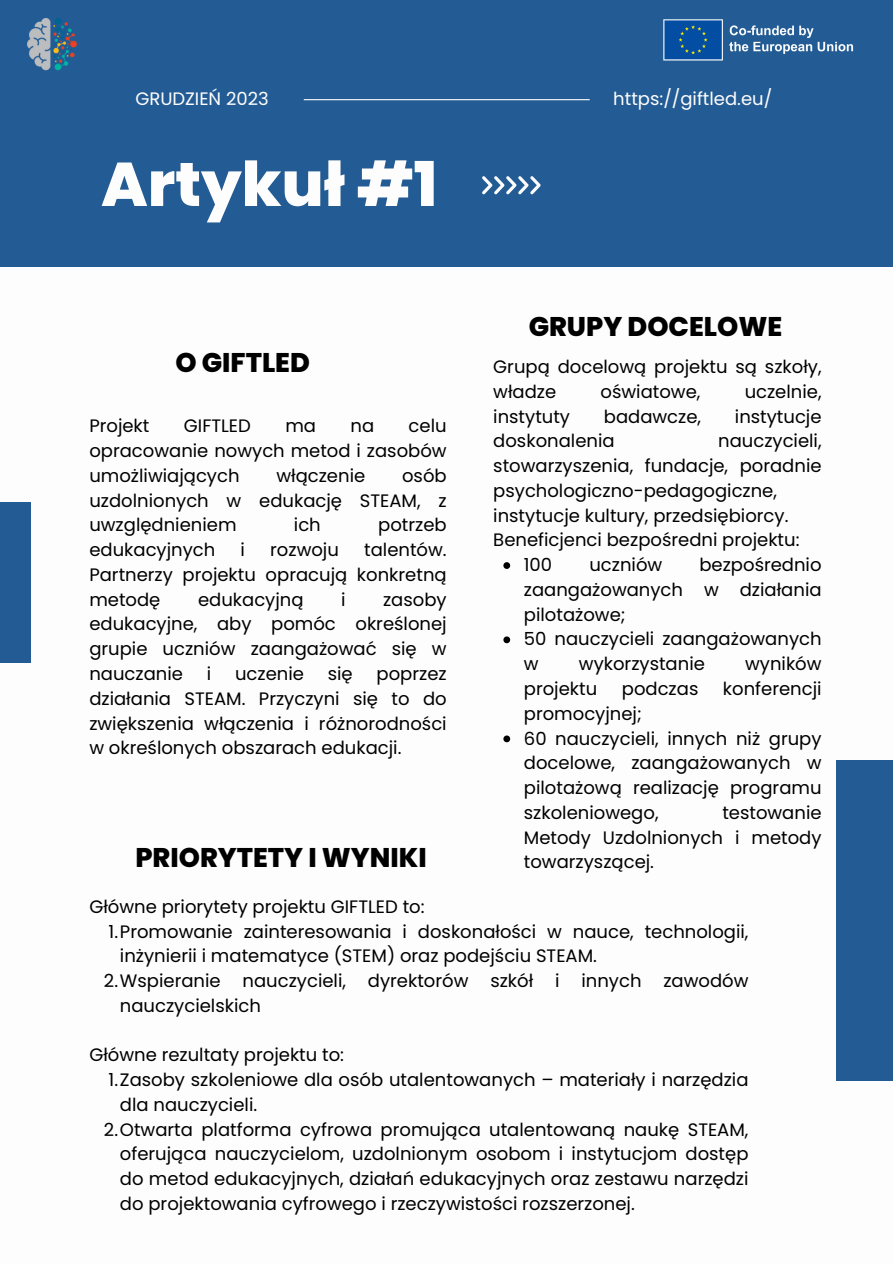
<style>
.page{position:relative;width:893px;height:1264px;background:#fff}
.page>*{position:absolute;margin:0;border:0;box-sizing:border-box;transform-origin:0 0}
.t1{font:800 61.65px "Poppins";color:#fefdfd}
.t2{font:800 27px "Poppins";color:#000}
.t3{font:18px/24.8px "Poppins";color:#000;text-align:justify}
.t4{font:18px "Poppins";color:#fefdfd}
</style>
<div class="page">
<div style="left:0;top:0;width:892px;height:267px;background:#235c94"></div>
<hr style="left:304px;top:99px;width:285px;height:1px;background:#fefdfd">
<svg style="left:482px;top:176px;width:58px;height:18px"></svg>
<div style="left:836px;top:760px;width:56px;height:321px;background:#235c94"></div>
<div style="left:0;top:502px;width:31px;height:160px;background:#235c94"></div>
<img style="left:663px;top:19px;width:191px;height:42px">
<img style="left:27px;top:19px;width:50px;height:52px">
<svg style="left:503px;top:562px;width:7px;height:7px"></svg>
<svg style="left:503px;top:636px;width:7px;height:7px"></svg>
<svg style="left:503px;top:735px;width:7px;height:7px"></svg>
<p class="t4" style="left:135px;top:86px;width:135px">GRUDZIEŃ 2023</p>
<p class="t1" style="left:101px;top:141px;width:338px">Artykuł #1</p>
<p class="t2" style="left:175px;top:343px;width:136px">O GIFTLED</p>
<p class="t3" style="left:89px;top:414px;width:62px">Projekt</p>
<p class="t3" style="left:184px;top:414px;width:68px">GIFTLED</p>
<p class="t3" style="left:285px;top:414px;width:32px">ma</p>
<p class="t3" style="left:350px;top:414px;width:25px">na</p>
<p class="t3" style="left:89px;top:414px;width:359px;text-indent:319px">celu opracowanie nowych metod i zasobów umożliwiających</p>
<p class="t3" style="left:89px;top:463px;width:359px;text-indent:313px">osób uzdolnionych w edukację STEAM, z uwzględnieniem</p>
<p class="t3" style="left:276px;top:463px;width:90px">włączenie</p>
<p class="t3" style="left:294px;top:513px;width:28px">ich</p>
<p class="t3" style="left:378px;top:513px;width:70px">potrzeb</p>
<p class="t3" style="left:89px;top:537px;width:359px;text-indent:275px">talentów.<br>Partnerzy projektu opracują konkretną metodę</p>
<p class="t3" style="left:89px;top:537px;width:127px">edukacyjnych</p>
<p class="t3" style="left:240px;top:537px;width:6px">i</p>
<p class="t3" style="left:270px;top:537px;width:70px">rozwoju</p>
<p class="t3" style="left:198px;top:587px;width:107px">edukacyjną</p>
<p class="t3" style="left:341px;top:587px;width:6px">i</p>
<p class="t3" style="left:89px;top:587px;width:359px;text-indent:294px">zasoby edukacyjne, aby pomóc określonej grupie uczniów zaangażować się w nauczanie</p>
<p class="t3" style="left:207px;top:661px;width:6px">i</p>
<p class="t3" style="left:235px;top:661px;width:70px">uczenie</p>
<p class="t3" style="left:328px;top:661px;width:26px">się</p>
<p class="t3" style="left:89px;top:661px;width:359px;text-indent:287px">poprzez działania STEAM. Przyczyni się to do zwiększenia włączenia i różnorodności w określonych obszarach edukacji.</p>
<p class="t2" style="left:135px;top:838px;width:293px">PRIORYTETY I WYNIKI</p>
<p class="t4" style="left:613px;top:86px;width:160px">https://giftled.eu/</p>
<p class="t2" style="left:528px;top:307px;width:255px">GRUPY DOCELOWE</p>
<p class="t3" style="left:493px;top:354px;width:330px">Grupą docelową projektu są szkoły, władze</p>
<p class="t3" style="left:600px;top:379px;width:101px">oświatowe,</p>
<p class="t3" style="left:744px;top:379px;width:78px">uczelnie,</p>
<p class="t3" style="left:493px;top:404px;width:78px">instytuty</p>
<p class="t3" style="left:603px;top:404px;width:99px">badawcze,</p>
<p class="t3" style="left:734px;top:404px;width:88px">instytucje</p>
<p class="t3" style="left:493px;top:428px;width:123px">doskonalenia</p>
<p class="t3" style="left:493px;top:428px;width:330px;text-align:left;text-indent:225px">nauczycieli, stowarzyszenia, fundacje, poradnie psychologiczno-pedagogiczne, instytucje kultury, przedsiębiorcy.</p>
<p class="t3" style="left:493px;top:527px;width:308px">Beneficjenci bezpośredni projektu:</p>
<p class="t3" style="left:524px;top:552px;width:30px">100</p>
<p class="t3" style="left:589px;top:552px;width:74px">uczniów</p>
<p class="t3" style="left:524px;top:552px;width:299px;text-indent:175px">bezpośrednio zaangażowanych w działania pilotażowe;</p>
<p class="t3" style="left:524px;top:626px;width:299px">50 nauczycieli zaangażowanych w</p>
<p class="t3" style="left:579px;top:651px;width:127px">wykorzystanie</p>
<p class="t3" style="left:745px;top:651px;width:78px">wyników</p>
<p class="t3" style="left:524px;top:676px;width:75px">projektu</p>
<p class="t3" style="left:621px;top:676px;width:78px">podczas</p>
<p class="t3" style="left:722px;top:676px;width:100px">konferencji</p>
<p class="t3" style="left:524px;top:701px;width:119px">promocyjnej;</p>
<p class="t3" style="left:524px;top:725px;width:299px">60 nauczycieli, innych niż grupy docelowe, zaangażowanych w pilotażową realizację programu szkoleniowego,</p>
<p class="t3" style="left:524px;top:800px;width:299px;text-indent:198px">testowanie Metody Uzdolnionych i metody towarzyszącej.</p>
<p class="t3" style="left:89px;top:894px;width:337px">Główne priorytety projektu GIFTLED to:</p>
<p class="t3" style="left:120px;top:918px;width:630px;text-indent:-11px">1.Promowanie zainteresowania i doskonałości w nauce, technologii, inżynierii i matematyce (STEM) oraz podejściu STEAM.</p>
<p class="t3" style="left:120px;top:968px;width:630px;text-indent:-16px">2.Wspieranie nauczycieli, dyrektorów szkół i innych zawodów nauczycielskich</p>
<p class="t3" style="left:89px;top:1042px;width:256px">Główne rezultaty projektu to:</p>
<p class="t3" style="left:120px;top:1067px;width:630px;text-indent:-11px">1.Zasoby szkoleniowe dla osób utalentowanych – materiały i narzędzia dla nauczycieli.</p>
<p class="t3" style="left:120px;top:1116px;width:630px;text-indent:-16px">2.Otwarta platforma cyfrowa promująca utalentowaną naukę STEAM, oferująca nauczycielom, uzdolnionym osobom i instytucjom dostęp do metod edukacyjnych, działań edukacyjnych oraz zestawu narzędzi do projektowania cyfrowego i rzeczywistości rozszerzonej.</p>
</div>
